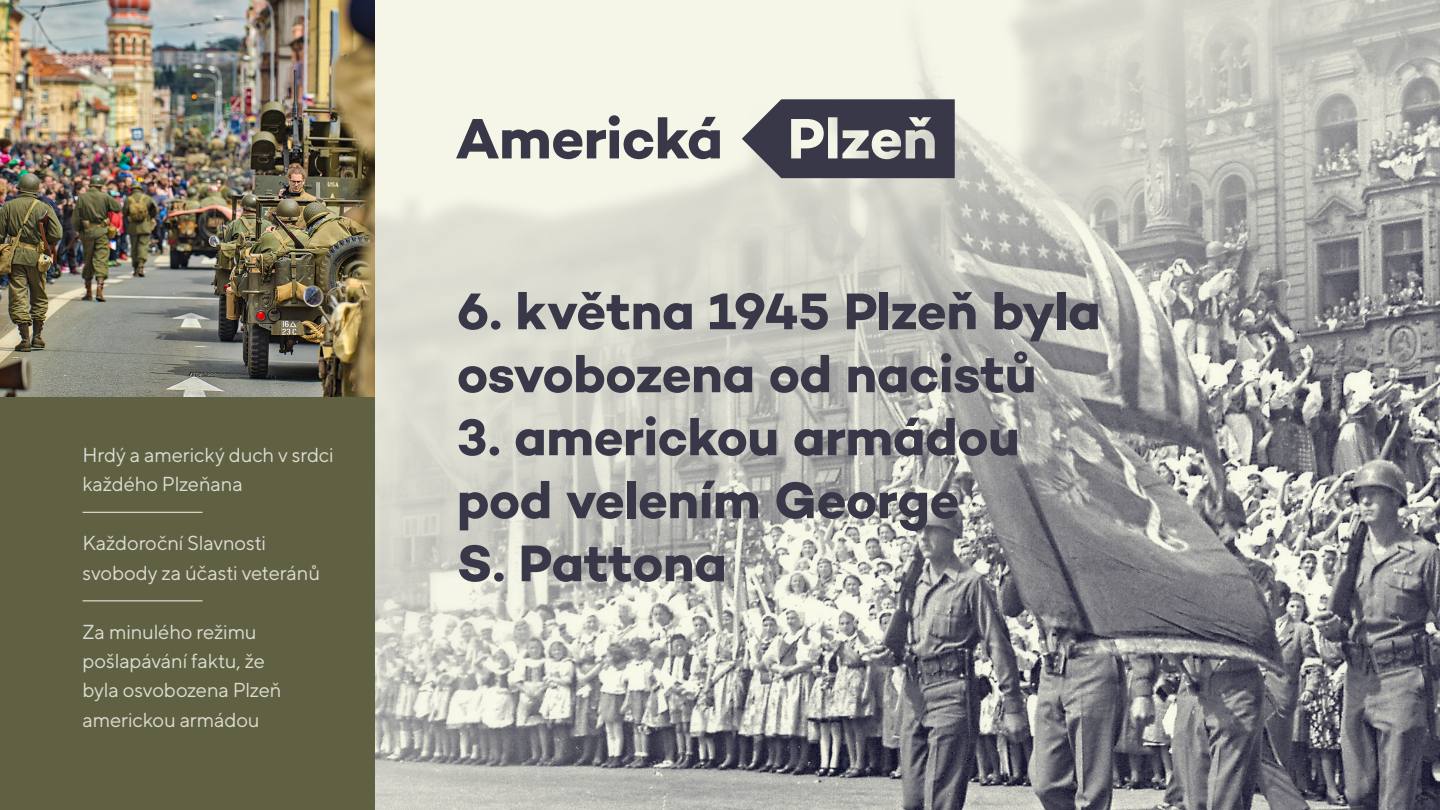
<style>
.page{position:relative;width:1440px;height:810px;background:#fff}
.page>*{position:absolute;margin:0;border:0;box-sizing:border-box;transform-origin:0 0}
.t1{font:700 57.97px "Campton";letter-spacing:-.01em;color:#383849}
.t2{font:700 52.5px/63px "Campton";letter-spacing:-.01em;color:#383849}
.t3{font:20.25px/29.2px "TT Norms";letter-spacing:-.01em;color:#dcdcd1}
</style>
<div class="page">
<img style="left:375px;top:0;width:1065px;height:810px">
<img style="left:0;top:0;width:375px;height:398px">
<div style="left:0;top:398px;width:375px;height:412px;background:#606043"></div>
<hr style="left:83px;top:512px;width:120px;height:1px;background:#dcdcd1">
<hr style="left:83px;top:600px;width:120px;height:1px;background:#dcdcd1">
<svg style="left:742px;top:99px;width:213px;height:79px;background:#696972"></svg>
<p class="t3" style="left:83px;top:440px;width:253px">Hrdý a americký duch v srdci každého Plzeňana</p>
<p class="t3" style="left:83px;top:528px;width:239px">Každoroční Slavnosti svobody za účasti veteránů</p>
<p class="t3" style="left:83px;top:617px;width:201px">Za minulého režimu pošlapávání faktu, že byla osvobozena Plzeň americkou armádou</p>
<h1 class="t1" style="left:455px;top:102px;width:269px">Americká</h1>
<h2 class="t2" style="left:457px;top:279px;width:645px">6. května 1945 Plzeň byla osvobozena od nacistů</h2>
<h2 class="t2" style="left:457px;top:405px;width:564px">3. americkou armádou pod velením George<br>S. Pattona</h2>
</div>
